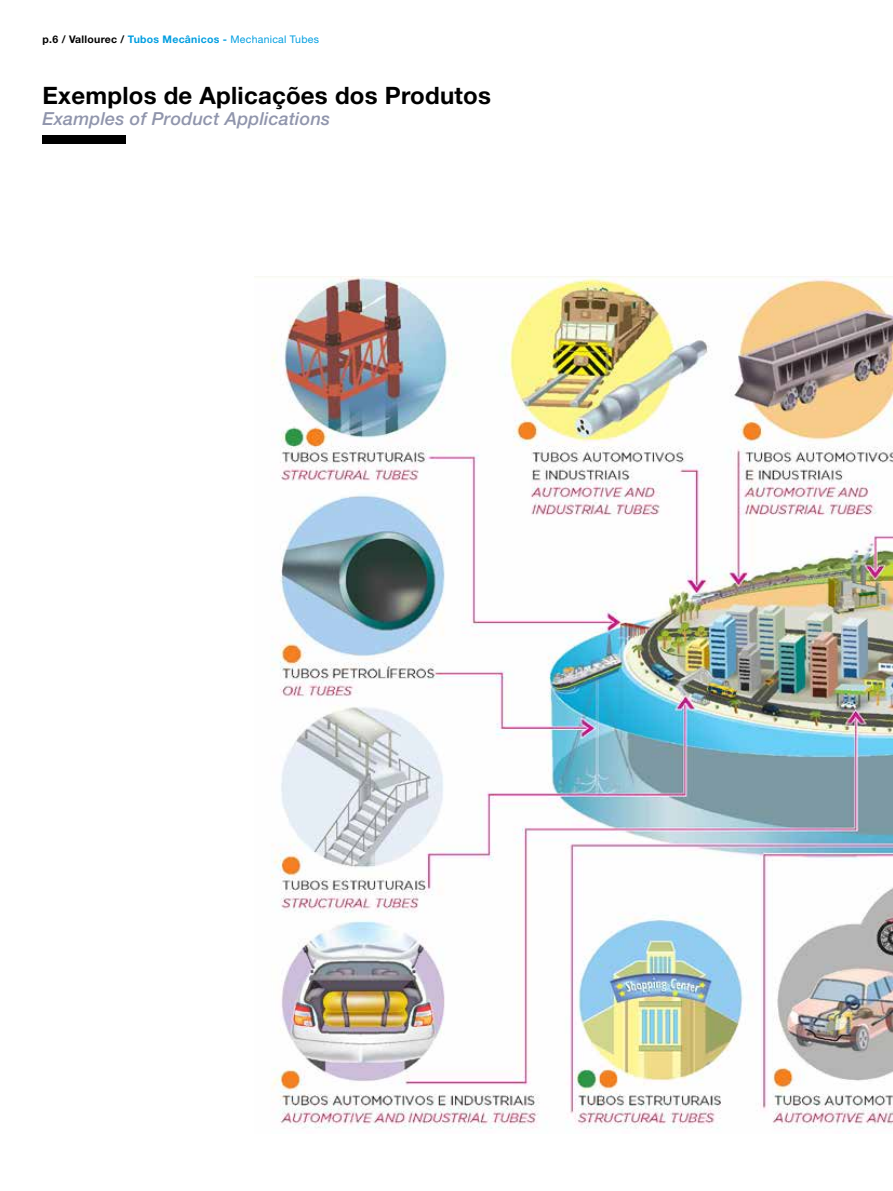
<style>
.page{position:relative;width:893px;height:1191px;background:#fff}
.page>*{position:absolute;margin:0;border:0;box-sizing:border-box;transform-origin:0 0}
.t1{font:700 24px "Helvetica Neue";letter-spacing:.01em;color:#000}
.t2{font:italic 500 18px "Helvetica Neue";letter-spacing:.01em;color:#9095ac}
.t3{font:700 10.5px "Helvetica Neue";letter-spacing:.025em;color:#009ee0}
.s1{color:#000}
.s2{font-weight:400}
</style>
<div class="page">
<div style="left:43px;top:136px;width:83px;height:8px;background:#000"></div>
<img style="left:254px;top:276px;width:639px;height:853px">
<p class="t3" style="left:43px;top:32px;width:278px"><span class="s1">p.6 / Vallourec /</span> Tubos Mecânicos - <span class="s2">Mechanical Tubes</span></p>
<h1 class="t1" style="left:43px;top:80px;width:450px">Exemplos de Aplicações dos Produtos</h1>
<h2 class="t2" style="left:43px;top:108px;width:289px">Examples of Product Applications</h2>
</div>
